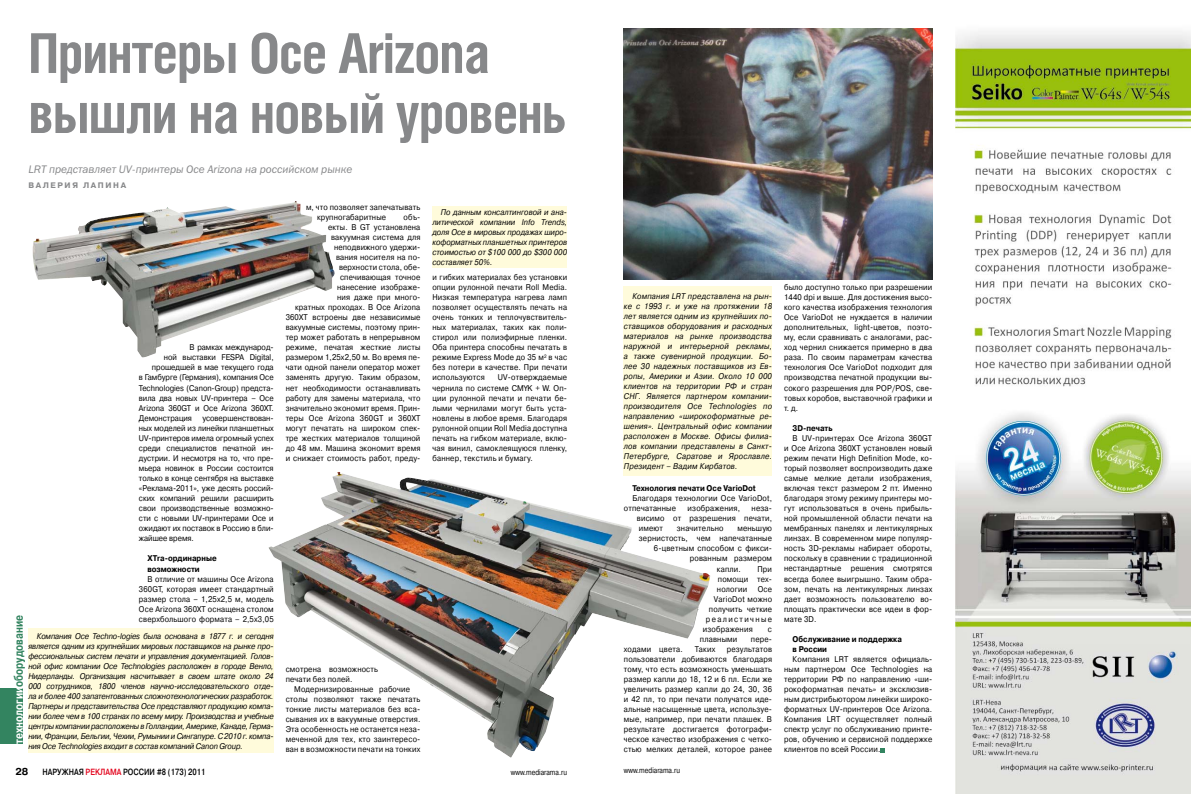
<style>
.page{position:relative;width:1191px;height:794px;background:#fff}
.page>*{position:absolute;margin:0;border:0;box-sizing:border-box;transform-origin:0 0}
.t1{font:700 55px/60px "Helios Cond";letter-spacing:-.02em;color:#87888a}
.t2{font:700 12px "Pragmatica C";color:#338460;scale:.8 1}
.t3{font:italic 11px "Franklin Gothic Book C";color:#87888a}
.t4{font:700 10px "Pragmatica C";color:#000}
.t5{font:700 9px "Pragmatica Light C";color:#000;scale:.8 1}
.t6{font:8.3px/10px "Pragmatica C";letter-spacing:.02em;color:#000;text-align:justify;scale:.9 1}
.t7{font:italic 8.3px/10px "Pragmatica C";color:#000;text-align:justify;scale:.9 1}
.t8{font:8.3px "Pragmatica C";color:#000;scale:.9 1}
.t9{font:700 8.3px/10px "Pragmatica C";color:#000;scale:.9 1}
.t10{font:8.3px "Pragmatica C";letter-spacing:.185em;color:#000;scale:.9 1}
.t11{font:8px "Pragmatica C";color:#000;scale:.8 1}
.t12{font:700 8px "Pragmatica C";letter-spacing:.2em;color:#87888a}
.s1{color:#fff}
.s2{color:#e2001a}
</style>
<div class="page">
<div style="left:0;top:687px;width:22px;height:56px;background:#338460"></div>
<svg style="left:880px;top:748px;width:5px;height:4px"></svg>
<div style="left:624px;top:286px;width:148px;height:190px;background:#fffbdb"></div>
<div style="left:432px;top:206px;width:135px;height:61px;background:#fffbdb"></div>
<div style="left:28px;top:628px;width:246px;height:125px;background:#fffbdb"></div>
<img style="left:955px;top:31px;width:236px;height:763px">
<img style="left:32px;top:201px;width:303px;height:157px">
<img style="left:268px;top:477px;width:442px;height:280px">
<img style="left:624px;top:28px;width:308px;height:251px">
<h1 class="t1" style="left:28px;top:27px;width:540px">Принтеры Oce Arizona вышли на новый уровень</h1>
<h3 class="t3" style="left:28px;top:165px;width:325px">LRT представляет UV-принтеры Oce Arizona на российском рынке</h3>
<p class="t12" style="left:28px;top:182px;width:99px">ВАЛЕРИЯ ЛАПИНА</p>
<p class="t8" style="left:189px;top:344px;width:95px">В рамках международ-</p>
<p class="t8" style="left:164px;top:354px;width:123px">ной выставки FESPA Digital,</p>
<p class="t8" style="left:152px;top:364px;width:137px">прошедшей в мае текущего года</p>
<p class="t8" style="left:139px;top:374px;width:151px">в Гамбурге (Германия), компания Oce</p>
<p class="t8" style="left:139px;top:384px;width:151px">Technologies (Canon-Group) предста-</p>
<p class="t8" style="left:139px;top:395px;width:151px">вила два новых UV-принтера – Oce</p>
<p class="t8" style="left:139px;top:405px;width:151px">Arizona 360GT и Осе Arizona 360XT.</p>
<p class="t8" style="left:139px;top:415px;width:60px">Демонстрация</p>
<p class="t6" style="left:139px;top:413px;width:151px;text-indent:63px">усовершенствован&shy;ных моделей из линейки планшетных UV-принтеров имела огромный успех среди специалистов печатной ин&shy;дустрии. И несмотря на то, что пре&shy;мьера новинок в России состоится только в конце сентября на выставке «Реклама-2011», уже десять россий&shy;ских компаний решили расширить свои производственные возможно&shy;сти с новыми UV-принтерами Oce и ожидают их поставок в Россию в бли&shy;жайшее время.</p>
<p class="t9" style="left:147px;top:554px;width:78px">XTra-ординарные возможности</p>
<p class="t6" style="left:139px;top:574px;width:151px;text-indent:9px">В отличие от машины Осе Arizona 360GT, которая имеет стандартный размер стола – 1,25х2,5 м, модель Oce Arizona 360XT оснащена столом сверхбольшого формата – 2,5х3,05</p>
<h2 class="t2" style="left:14px;top:744px;width:163px;rotate:-90deg"><span class="s1">технологии</span>оборудование</h2>
<p class="t7" style="left:28px;top:631px;width:274px;text-indent:9px">Компания Oce Techno-logies была основана в 1877 г. и сегодня является одним из крупнейших мировых поставщиков на рынке про&shy;фессиональных систем печати и управления документацией. Голов&shy;ной офис компании Oce Technologies расположен в городе Венло, Нидерланды. Организация насчитывает в своем штате около 24<br>000 сотрудников, 1800 членов научно-исследовательского отде&shy;ла и более 400 запатентованных сложнотехнологических разработок.<br>Партнеры и представительства Ocе представляют продукцию компа&shy;нии более чем в 100 странах по всему миру. Производства и учебные центры компании расположены в Голландии, Америке, Канаде, Герма&shy;нии, Франции, Бельгии, Чехии, Румынии и Сингапуре. С 2010 г. компа&shy;ния Oce Technologies входит в состав компаний Canon Group.</p>
<p class="t6" style="left:317px;top:202px;width:116px;text-indent:-11px">м, что позволяет запечатывать крупногабаритные</p>
<p class="t6" style="left:286px;top:212px;width:151px;text-align:right">объ-<br>екты. В GT установлена<br>вакуумная система для неподвижного удержи-<br>вания носителя на по-<br>верхности стола, обе-<br>спечивающая точное<br>нанесение изображе-<br>ния даже при много-<br>кратных проходах. В Oce Arizona<br>360XT встроены две независимые вакуумные системы, поэтому прин&shy;тер может работать в непрерывном режиме, печатая жесткие листы размером 1,25х2,50 м. Во время пе&shy;чати одной панели оператор может заменять другую. Таким образом, нет необходимости останавливать работу для замены материала, что значительно экономит время. Прин&shy;теры Oce Arizona 360GT и 360XT могут печатать на широком спек&shy;тре жестких материалов толщиной до 48 мм. Машина экономит время и снижает стоимость работ, преду-</p>
<p class="t7" style="left:432px;top:208px;width:151px;text-indent:9px">По данным консалтинговой и ана&shy;литической компании Info Trends, доля Осе в мировых продажах широ&shy;коформатных планшетных принтеров стоимостью от $100 000 до $300 000 составляет 50%.</p>
<p class="t6" style="left:432px;top:273px;width:151px">и гибких материалах без установки опции рулонной печати Roll Media.<br>Низкая температура нагрева ламп позволяет осуществлять печать на очень тонких и теплочувствитель&shy;ных материалах, таких как поли&shy;стирол или полиэфирные пленки.<br>Оба принтера способны печатать в режиме Express Mode до 35 м<sup>2</sup> в час без потери в качестве. При печати используются</p>
<p class="t6" style="left:432px;top:373px;width:151px;text-indent:65px">UV-отверждаемые чернила по системе СMYK + W. Оп&shy;ции рулонной печати и печати бе&shy;лыми чернилами могут быть уста&shy;новлены в любое время. Благодаря рулонной опции Roll Media доступна печать на гибком материале, вклю&shy;чая винил, самоклеящуюся пленку, баннер, текстиль и бумагу.</p>
<p class="t6" style="left:286px;top:665px;width:104px">смотрена возможность печати без полей.</p>
<p class="t6" style="left:286px;top:685px;width:151px;text-align:center">Модернизированные рабочие столы позволяют также печатать тонкие листы материалов без вса&shy;сывания их в вакуумные отверстия.<br>Эта особенность не останется неза&shy;меченной для тех, кто заинтересо&shy;ван в возможности печати на тонких</p>
<p class="t7" style="left:624px;top:292px;width:166px;text-indent:9px">Компания LRT представлена на рын&shy;ке с 1993 г. и уже на протяжении 18 лет является одним из крупнейших по&shy;ставщиков оборудования и расходных материалов на рынке производства наружной и интерьерной рекламы, а также сувенирной продукции. Бо&shy;лее 30 надежных поставщиков из Ев&shy;ропы, Америки и Азии. Около 10 000 клиентов на территории РФ и стран СНГ. Является партнером компании&shy;производителя Oce Technologies по направлению «широкоформатные ре&shy;шения». Центральный офис компании расположен в Москве. Офисы филиа&shy;лов компании представлены в Санкт-Петербурге, Саратове и Ярославле.<br>Президент – Вадим Кирбатов.</p>
<p class="t9" style="left:632px;top:484px;width:139px">Технология печати Oce VarioDot</p>
<p class="t6" style="left:624px;top:494px;width:166px;text-indent:9px">Благодаря технологии Oce VarioDot, отпечатанные</p>
<p class="t6" style="left:687px;top:504px;width:60px">изображения,</p>
<p class="t6" style="left:637px;top:504px;width:152px;text-indent:115px">неза&shy;висимо от разрешения печати, имеют</p>
<p class="t6" style="left:677px;top:524px;width:53px">значительно</p>
<p class="t6" style="left:737px;top:524px;width:40px">меньшую</p>
<p class="t6" style="left:639px;top:534px;width:149px">зернистость, чем напечатанные</p>
<p class="t6" style="left:654px;top:544px;width:133px">6-цветным способом с фикси-</p>
<p class="t6" style="left:690px;top:554px;width:93px">рованным размером</p>
<p class="t6" style="left:717px;top:564px;width:28px">капли.</p>
<p class="t6" style="left:757px;top:564px;width:18px">При</p>
<p class="t6" style="left:718px;top:574px;width:62px">помощи тех-</p>
<p class="t6" style="left:717px;top:584px;width:63px">нологии Oce</p>
<p class="t6" style="left:714px;top:594px;width:66px">VarioDot можно</p>
<p class="t6" style="left:709px;top:604px;width:72px">получить четкие</p>
<p class="t10" style="left:706px;top:616px;width:75px">реалистичные</p>
<p class="t6" style="left:703px;top:624px;width:57px">изображения</p>
<p class="t6" style="left:768px;top:624px;width:6px">с</p>
<p class="t6" style="left:700px;top:634px;width:43px">плавными</p>
<p class="t6" style="left:751px;top:634px;width:25px">пере-</p>
<p class="t6" style="left:624px;top:644px;width:67px">ходами цвета.</p>
<p class="t6" style="left:695px;top:644px;width:24px">Таких</p>
<p class="t6" style="left:624px;top:644px;width:166px;text-indent:103px">результатов пользователи добиваются благодаря тому, что есть возможность уменьшать размер капли до 18, 12 и 6 пл. Если же увеличить размер капли до 24, 30, 36 и 42 пл, то при печати получатся иде&shy;альные насыщенные цвета, используе&shy;мые, например, при печати плашек. В результате достигается фотографи&shy;ческое качество изображения с четко&shy;стью мелких деталей, которое ранее</p>
<p class="t4" style="left:15px;top:767px;width:14px">28</p>
<p class="t5" style="left:43px;top:768px;width:205px">НАРУЖНАЯ <span class="s2">РЕКЛАМА</span> РОССИИ #8 (173) 2011</p>
<p class="t11" style="left:511px;top:769px;width:72px">www.mediarama.ru</p>
<p class="t11" style="left:624px;top:767px;width:72px">www.mediarama.ru</p>
<p class="t6" style="left:784px;top:283px;width:166px">было доступно только при разрешении 1440 dpi и выше. Для достижения высо&shy;кого качества изображения технология Oсe VarioDot не нуждается в наличии дополнительных, light-цветов, поэто&shy;му, если сравнивать с аналогами, рас&shy;ход чернил снижается примерно в два раза. По своим параметрам качества технология Oce VarioDot подходит для производства печатной продукции вы&shy;сокого разрешения для POP/POS, све&shy;товых коробов, выставочной графики и т. д.</p>
<p class="t9" style="left:792px;top:423px;width:46px">3D-печать</p>
<p class="t6" style="left:784px;top:433px;width:166px;text-indent:9px">В UV-принтерах Oce Arizona 360GT и Осе Arizona 360XT установлен новый режим печати High Definition Mode, ко&shy;торый позволяет воспроизводить даже самые мелкие детали изображения, включая текст размером 2 пт. Именно благодаря этому режиму принтеры мо&shy;гут использоваться в очень прибыль&shy;ной промышленной области печати на мембранных панелях и лентикулярных линзах. В современном мире популяр&shy;ность 3D-рекламы набирает обороты, поскольку в сравнении с традиционной нестандартные решения смотрятся всегда более выигрышно. Таким обра&shy;зом, печать на лентикулярных линзах дает возможность пользователю во&shy;площать практически все идеи в фор&shy;мате 3D.</p>
<p class="t9" style="left:792px;top:634px;width:123px">Обслуживание и поддержка в России</p>
<p class="t6" style="left:784px;top:654px;width:166px;text-indent:9px">Компания LRT является официаль&shy;ным партнером Oce Technologies на территории РФ по направлению «ши&shy;рокоформатная печать» и эксклюзив&shy;ным дистрибьютором линейки широко&shy;форматных UV-принтеров Oce Arizona.<br>Компания LRT осуществляет полный спектр услуг по обслуживанию принте&shy;ров, обучению и сервисной поддержке клиентов по всей России.</p>
</div>
